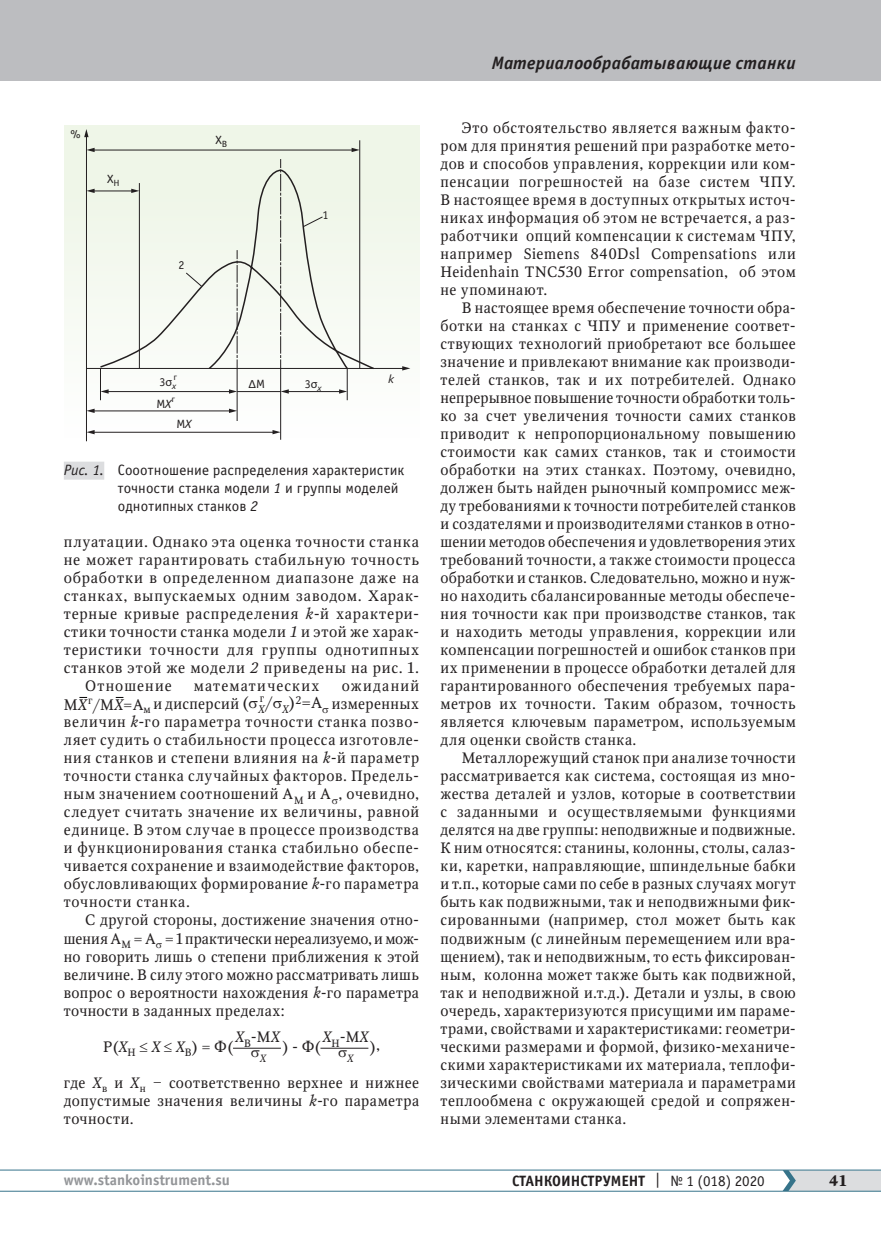
<style>
.page{position:relative;width:881px;height:1234px;background:#fff}
.page>*{position:absolute;margin:0;border:0;box-sizing:border-box;transform-origin:0 0}
.t1{font:italic 700 18px "Officina Sans C";letter-spacing:.015em;color:#231f20}
.t2{font:15px/18px "Octava";letter-spacing:.045em;color:#231f20;text-align:justify}
.t3{font:15px/18px "Officina Sans C";letter-spacing:.005em;color:#231f20}
.t4{font:700 15px "Officina Sans C";color:#231f20}
.t5{font:700 15px "Officina Sans C";color:#939598}
.t6{font:15px "Octava";letter-spacing:.08em;color:#231f20}
.t7{font:italic 15px "Octava";color:#231f20}
.t8{font:15px "Octava";letter-spacing:.07em;color:#231f20}
.t9{font:15px "Octava";letter-spacing:.085em;color:#231f20}
.t10{font:700 15px "Octava";color:#231f20}
.t11{font:12px "Officina Sans C";color:#231f20;scale:1.11 1}
.t12{font:12px "Officina Sans C";color:#231f20}
.t13{font:12px "Myriad Pro";color:#231f20;scale:1.11 1}
.t14{font:italic 12px "Officina Sans C";color:#231f20;scale:1.11 1}
.t15{font:10.95px "Octava";color:#231f20}
.t16{font:italic 10.5px "Octava";color:#231f20}
.t17{font:9px "Officina Sans C";color:#231f20;scale:1.11 1}
.s1{font-family:"Myriad Pro"}
.s2{font-family:"Officina Sans C"}
.s3{font-style:italic}
.s4{font-size:15.15px}
.s5{font-style:italic;font-size:15.15px}
.s6{font-size:15.6px}
.s7{font-style:normal}
.s8{font-weight:400}
</style>
<div class="page">
<hr style="left:0;top:1190px;width:880px;height:1px;background:#36738a">
<hr style="left:0;top:1169px;width:880px;height:1px;background:#36738a">
<svg style="left:782px;top:1169px;width:98px;height:21px;background:#cdd4d8"></svg>
<div style="left:0;top:0;width:880px;height:81px;background:#bcbdc0"></div>
<hr style="left:233px;top:1047px;width:48px;height:1px;background:#231f20">
<hr style="left:320px;top:1047px;width:48px;height:1px;background:#231f20">
<div style="left:64px;top:461px;width:40px;height:18px;background:#dcdddf"></div>
<div style="left:64px;top:125px;width:355px;height:314px;background:#f7faf4"></div>
<hr style="left:86px;top:136px;width:1px;height:305px;background:#231f20">
<svg style="left:84px;top:129px;width:4px;height:8px"></svg>
<hr style="left:86px;top:368px;width:317px;height:1px;background:#231f20">
<svg style="left:402px;top:366px;width:8px;height:4px"></svg>
<hr style="left:359px;top:140px;width:1px;height:228px;background:#231f20">
<hr style="left:237px;top:368px;width:1px;height:53px;background:#231f20">
<hr style="left:100px;top:368px;width:1px;height:32px;background:#231f20">
<hr style="left:280px;top:368px;width:1px;height:71px;background:#231f20">
<hr style="left:347px;top:368px;width:1px;height:32px;background:#231f20">
<hr style="left:93px;top:150px;width:260px;height:1px;background:#231f20">
<svg style="left:87px;top:148px;width:8px;height:4px"></svg>
<svg style="left:351px;top:148px;width:8px;height:4px"></svg>
<hr style="left:93px;top:432px;width:181px;height:1px;background:#231f20">
<svg style="left:87px;top:430px;width:8px;height:4px"></svg>
<svg style="left:272px;top:430px;width:8px;height:4px"></svg>
<hr style="left:93px;top:410px;width:137px;height:1px;background:#231f20">
<svg style="left:87px;top:408px;width:8px;height:5px"></svg>
<svg style="left:229px;top:408px;width:8px;height:5px"></svg>
<hr style="left:107px;top:391px;width:123px;height:1px;background:#231f20">
<svg style="left:101px;top:389px;width:8px;height:4px"></svg>
<svg style="left:229px;top:389px;width:8px;height:4px"></svg>
<hr style="left:287px;top:391px;width:53px;height:1px;background:#231f20">
<svg style="left:280px;top:389px;width:9px;height:4px"></svg>
<svg style="left:339px;top:389px;width:8px;height:4px"></svg>
<hr style="left:93px;top:190px;width:40px;height:1px;background:#231f20">
<svg style="left:87px;top:189px;width:8px;height:4px"></svg>
<hr style="left:237px;top:391px;width:43px;height:1px;background:#231f20">
<svg style="left:99px;top:169px;width:276px;height:201px"></svg>
<svg style="left:185px;top:159px;width:138px;height:209px"></svg>
<p class="t11" style="left:71px;top:127px;width:11px">%</p>
<p class="t11" style="left:107px;top:172px;width:13px">X<sub>Н</sub></p>
<p class="t11" style="left:215px;top:133px;width:12px">X<sub>В</sub></p>
<p class="t12" style="left:178px;top:259px;width:7px">2</p>
<p class="t12" style="left:322px;top:209px;width:7px">1</p>
<p class="t17" style="left:173px;top:371px;width:5px">г</p>
<p class="t14" style="left:388px;top:373px;width:7px">k</p>
<p class="t12" style="left:159px;top:375px;width:18px">3<span class="s1">σ</span><sub>x</sub></p>
<p class="t12" style="left:305px;top:377px;width:18px">3<span class="s1">σ</span><sub>x</sub></p>
<p class="t13" style="left:248px;top:376px;width:16px">∆<span class="s2">М</span></p>
<p class="t11" style="left:156px;top:397px;width:15px">М<span class="s3">X</span></p>
<p class="t17" style="left:171px;top:393px;width:5px">г</p>
<p class="t11" style="left:176px;top:417px;width:15px">М<span class="s3">X</span></p>
<p class="t3" style="left:118px;top:461px;width:288px;text-indent:-54px"><span class="s3">Рис. 1.</span> Сооотношение распределения характеристик точности станка модели <span class="s3">1</span> и группы моделей однотипных станков <span class="s3">2</span></p>
<p class="t2" style="left:64px;top:533px;width:357px">плуатации. Однако эта оценка точности станка</p>
<p class="t2" style="left:64px;top:551px;width:357px">не может гарантировать стабильную точность</p>
<p class="t2" style="left:64px;top:569px;width:357px">обработки в определенном диапазоне даже на</p>
<p class="t2" style="left:64px;top:587px;width:357px">станках, выпускаемых одним заводом. Харак-</p>
<p class="t2" style="left:64px;top:605px;width:357px">терные кривые распределения <span class="s3">k</span>-й характери-</p>
<p class="t2" style="left:64px;top:623px;width:357px">стики точности станка модели <span class="s3">1</span> и этой же харак-</p>
<p class="t2" style="left:64px;top:641px;width:356px">теристики точности для группы однотипных</p>
<p class="t2" style="left:64px;top:659px;width:356px">станков этой же модели <span class="s3">2</span> приведены на рис. 1.</p>
<p class="t8" style="left:85px;top:676px;width:88px">Отношение</p>
<p class="t6" style="left:194px;top:676px;width:127px">математических</p>
<p class="t9" style="left:341px;top:676px;width:79px">ожиданий</p>
<p class="t2" style="left:64px;top:695px;width:260px"><span class="s4">М</span><span class="s5">X</span><sup>г</sup><span class="s4">/М</span><span class="s5">X</span><span class="s4">=A</span><sub>м</sub> и дисперсий <span class="s6">(</span> <sub>X</sub><span class="s6">/</span> <sub>X</sub><span class="s6">)</span><sup>2</sup><span class="s6">=A</span></p>
<p class="t15" style="left:260px;top:691px;width:6px">г</p>
<p class="t2" style="left:64px;top:695px;width:357px;text-indent:268px">измеренных величин <span class="s3">k</span>-го параметра точности станка позво&shy;ляет судить о стабильности процесса изготовле&shy;ния станков и степени влияния на <span class="s3">k</span>-й параметр точности станка случайных факторов. Предель&shy;ным значением соотношений А<sub>М</sub> и А , очевидно, следует считать значение их величины, равной единице. В этом случае в процессе производства и функционирования станка стабильно обеспе&shy;чивается сохранение и взаимодействие факторов, обусловливающих формирование <span class="s3">k</span>-го параметра точности станка.</p>
<p class="t2" style="left:64px;top:911px;width:357px;text-indent:21px">С другой стороны, достижение значения отно&shy;шения А<sub>М</sub> = А = 1 практически нереализуемо, и мож&shy;но говорить лишь о степени приближения к этой величине. В силу этого можно рассматривать лишь вопрос о вероятности нахождения <span class="s3">k</span>-го параметра точности в заданных пределах:</p>
<p class="t16" style="left:260px;top:1051px;width:8px">X</p>
<p class="t7" style="left:235px;top:1027px;width:46px">X<sub>В</sub><span class="s7">-М</span>X</p>
<p class="t7" style="left:322px;top:1027px;width:47px">X<sub>Н</sub><span class="s7">-М</span>X</p>
<p class="t2" style="left:103px;top:1037px;width:132px">Р(<span class="s3">X</span><sub>Н</sub> <span class="s3">X X</span><sub>В</sub>) = Ф(</p>
<p class="t2" style="left:282px;top:1037px;width:40px">) - Ф(</p>
<p class="t2" style="left:369px;top:1037px;width:8px">)</p>
<p class="t2" style="left:376px;top:1035px;width:5px">,</p>
<p class="t2" style="left:64px;top:1073px;width:357px">где <span class="s3">X</span><sub>в</sub> и <span class="s3">X</span><sub>н</sub> ‒ соответственно верхнее и нижнее допустимые значения величины <span class="s3">k</span>-го параметра точности.</p>
<p class="t16" style="left:347px;top:1051px;width:8px">X</p>
<p class="t1" style="left:491px;top:53px;width:305px">Материалообрабатывающие станки</p>
<p class="t2" style="left:440px;top:119px;width:357px;text-indent:21px">Это обстоятельство является важным факто&shy;ром для принятия решений при разработке мето&shy;дов и способов управления, коррекции или ком&shy;пенсации погрешностей на базе систем ЧПУ.<br>В настоящее время в доступных открытых источ&shy;никах информация об этом не встречается, а раз&shy;работчики опций компенсации к системам ЧПУ, например Siemens 840Dsl Compensations или Heidenhain TNC530 Error compensation, об этом не упоминают.</p>
<p class="t2" style="left:440px;top:299px;width:357px;text-indent:21px">В настоящее время обеспечение точности обра&shy;ботки на станках с ЧПУ и применение соответ&shy;ствующих технологий приобретают все большее значение и привлекают внимание как производи&shy;телей станков, так и их потребителей. Однако непрерывное повышение точности обработки толь&shy;ко за счет увеличения точности самих станков приводит к непропорциональному повышению стоимости как самих станков, так и стоимости обработки на этих станках. Поэтому, очевидно, должен быть найден рыночный компромисс меж&shy;ду требованиями к точности потребителей станков и создателями и производителями станков в отно&shy;шении методов обеспечения и удовлетворения этих требований точности, а также стоимости процесса обработки и станков. Следовательно, можно и нуж&shy;но находить сбалансированные методы обеспече&shy;ния точности как при производстве станков, так и находить методы управления, коррекции или компенсации погрешностей и ошибок станков при их применении в процессе обработки деталей для гарантированного обеспечения требуемых пара&shy;метров их точности. Таким образом, точность является ключевым параметром, используемым для оценки свойств станка.</p>
<p class="t2" style="left:440px;top:749px;width:357px;text-indent:21px">Металлорежущий станок при анализе точности рассматривается как система, состоящая из мно&shy;жества деталей и узлов, которые в соответствии с заданными и осуществляемыми функциями делятся на две группы: неподвижные и подвижные.<br>К ним относятся: станины, колонны, столы, салаз&shy;ки, каретки, направляющие, шпиндельные бабки и т.п., которые сами по себе в разных случаях могут быть как подвижными, так и неподвижными фик&shy;сированными (например, стол может быть как подвижным (с линейным перемещением или вра&shy;щением), так и неподвижным, то есть фиксирован&shy;ным, колонна может также быть как подвижной, так и неподвижной и.т.д.). Детали и узлы, в свою очередь, характеризуются присущими им параме&shy;трами, свойствами и характеристиками: геометри&shy;ческими размерами и формой, физико-механиче&shy;скими характеристиками их материала, теплофи&shy;зическими свойствами материала и параметрами теплообмена с окружающей средой и сопряжен&shy;ными элементами станка.</p>
<p class="t5" style="left:64px;top:1171px;width:168px">www.stankoinstrument.su</p>
<p class="t4" style="left:512px;top:1171px;width:254px">СТАНКОИНСТРУМЕНТ <span class="s8">| № 1 (018) 2020</span></p>
<p class="t10" style="left:828px;top:1170px;width:20px">41</p>
</div>
